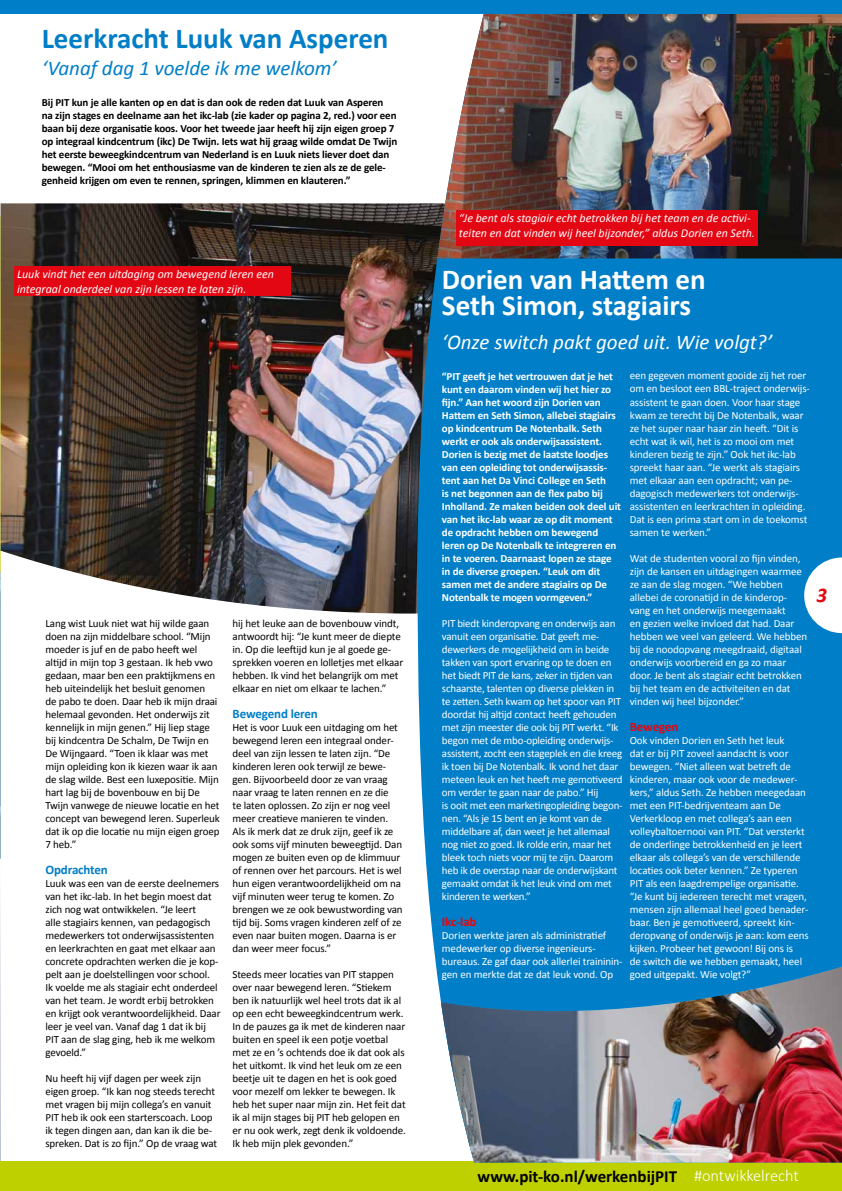
<style>
.page{position:relative;width:842px;height:1191px;background:#fff}
.page>*{position:absolute;margin:0;border:0;box-sizing:border-box;transform-origin:0 0}
.t1{font:700 29px/26px "Calibri";color:#fff}
.t2{font:700 29px "Calibri";color:#007ec7}
.t3{font:italic 21px "Calibri";color:#fff}
.t4{font:italic 21px "Calibri";color:#007ec7}
.t5{font:italic 700 21px "Calibri";color:#e30613}
.t6{font:700 17px "Calibri";color:#000}
.t7{font:700 13px "Calibri";letter-spacing:-.01em;color:#007ec7}
.t8{font:700 13px "Calibri";letter-spacing:-.01em;color:#e30613}
.t9{font:italic 12px/15px "Calibri";color:#fff}
.t10{font:11px/13px "Calibri";letter-spacing:-.01em;color:#000}
.t11{font:11px/13px "Calibri";letter-spacing:-.01em;color:#fff}
.t12{font:700 11px/13px "Calibri";letter-spacing:-.01em;color:#fff}
.t13{font:700 11px/13px "Calibri";letter-spacing:-.01em;color:#000}
.s1{font-weight:300;font-size:16.3px;color:#fff}
</style>
<div class="page">
<img style="left:6px;top:203px;width:411px;height:410px">
<div style="left:417px;top:203px;width:425px;height:799px;background:#007ec7"></div>
<img style="left:437px;top:14px;width:405px;height:244px">
<div style="left:0;top:0;width:842px;height:14px;background:#007ec7"></div>
<div style="left:0;top:1161px;width:842px;height:30px;background:#bed000"></div>
<div style="left:14px;top:266px;width:276px;height:30px;background:#e30613"></div>
<div style="left:456px;top:210px;width:302px;height:36px;background:#e30613"></div>
<img style="left:441px;top:966px;width:401px;height:196px">
<svg style="left:0;top:203px;width:6px;height:958px"></svg>
<div style="left:796px;top:550px;width:46px;height:91px;background:#007ec7"></div>
<svg style="left:804px;top:557px;width:38px;height:76px"></svg>
<h1 class="t2" style="left:42px;top:17px;width:348px">Leerkracht Luuk van Asperen</h1>
<h2 class="t4" style="left:42px;top:53px;width:297px">‘Vanaf dag 1 voelde ik me welkom’</h2>
<p class="t13" style="left:42px;top:96px;width:357px">Bij PIT kun je alle kanten op en dat is dan ook de reden dat Luuk van Asperen na zijn stages en deelname aan het ikc-lab (zie kader op pagina 2, red.) voor een baan bij deze organisatie koos. Voor het tweede jaar heeft hij zijn eigen groep 7 op integraal kindcentrum (ikc) De Twijn. Iets wat hij graag wilde omdat De Twijn het eerste beweegkindcentrum van Nederland is en Luuk niets liever doet dan bewegen. “Mooi om het enthousiasme van de kinderen te zien als ze de gele&shy;genheid krijgen om even te rennen, springen, klimmen en klauteren.”</p>
<p class="t9" style="left:17px;top:266px;width:259px">Luuk vindt het een uitdaging om bewegend leren een integraal onderdeel van zijn lessen te laten zijn.</p>
<p class="t10" style="left:45px;top:616px;width:176px">Lang wist Luuk niet wat hij wilde gaan doen na zijn middelbare school. “Mijn moeder is juf en de pabo heeft wel altijd in mijn top 3 gestaan. Ik heb vwo gedaan, maar ben een praktijkmens en heb uiteindelijk het besluit genomen<br>de pabo te doen. Daar heb ik mijn draai helemaal gevonden. Het onderwijs zit kennelijk in mijn genen.” Hij liep stage bij kindcentra De Schalm, De Twijn en De Wijngaard. “Toen ik klaar was met mijn opleiding kon ik kiezen waar ik aan de slag wilde. Best een luxepositie. Mijn hart lag bij de bovenbouw en bij De Twijn vanwege de nieuwe locatie en het concept van bewegend leren. Superleuk dat ik op die locatie nu mijn eigen groep 7 heb.”</p>
<p class="t7" style="left:45px;top:860px;width:64px">Opdrachten</p>
<p class="t10" style="left:45px;top:876px;width:177px">Luuk was een van de eerste deelnemers van het ikc-lab. In het begin moest dat zich nog wat ontwikkelen. “Je leert<br>alle stagiairs kennen, van pedagogisch medewerkers tot onderwijsassistenten en leerkrachten en gaat met elkaar aan concrete opdrachten werken die je kop&shy;pelt aan je doelstellingen voor school.<br>Ik voelde me als stagiair echt onderdeel van het team. Je wordt erbij betrokken en krijgt ook verantwoordelijkheid. Daar leer je veel van. Vanaf dag 1 dat ik bij PIT aan de slag ging, heb ik me welkom gevoeld.”</p>
<p class="t10" style="left:45px;top:1071px;width:173px">Nu heeft hij vijf dagen per week zijn eigen groep. “Ik kan nog steeds terecht met vragen bij mijn collega’s en vanuit PIT heb ik ook een starterscoach. Loop ik tegen dingen aan, dan kan ik die be&shy;spreken. Dat is zo fijn.” Op de vraag wat</p>
<p class="t10" style="left:233px;top:616px;width:172px">hij het leuke aan de bovenbouw vindt, antwoordt hij: “Je kunt meer de diepte in. Op die leeftijd kun je al goede ge&shy;sprekken voeren en lolletjes met elkaar hebben. Ik vind het belangrijk om met elkaar en niet om elkaar te lachen.”</p>
<p class="t7" style="left:233px;top:704px;width:87px">Bewegend leren</p>
<p class="t10" style="left:233px;top:720px;width:172px">Het is voor Luuk een uitdaging om het bewegend leren een integraal onder&shy;deel van zijn lessen te laten zijn. “De kinderen leren ook terwijl ze bewe&shy;gen. Bijvoorbeeld door ze van vraag naar vraag te laten rennen en ze die<br>te laten oplossen. Zo zijn er nog veel meer creatieve manieren te vinden.<br>Als ik merk dat ze druk zijn, geef ik ze ook soms vijf minuten beweegtijd. Dan mogen ze buiten even op de klimmuur of rennen over het parcours. Het is wel hun eigen verantwoordelijkheid om na vijf minuten weer terug te komen. Zo brengen we ze ook bewustwording van tijd bij. Soms vragen kinderen zelf of ze even naar buiten mogen. Daarna is er dan weer meer focus.”</p>
<p class="t10" style="left:233px;top:967px;width:175px">Steeds meer locaties van PIT stappen over naar bewegend leren. “Stiekem ben ik natuurlijk wel heel trots dat ik al op een echt beweegkindcentrum werk.<br>In de pauzes ga ik met de kinderen naar buiten en speel ik een potje voetbal met ze en ’s ochtends doe ik dat ook als het uitkomt. Ik vind het leuk om ze een beetje uit te dagen en het is ook goed voor mezelf om lekker te bewegen. Ik heb het super naar mijn zin. Het feit dat ik al mijn stages bij PIT heb gelopen en er nu ook werk, zegt denk ik voldoende.<br>Ik heb mijn plek gevonden.”</p>
<p class="t9" style="left:459px;top:210px;width:297px">“Je bent als stagiair echt betrokken bij het team en de activi&shy;teiten en dat vinden wij heel bijzonder,” aldus Dorien en Seth.</p>
<h1 class="t1" style="left:442px;top:266px;width:265px">Dorien van Hattem en<br>Seth Simon, stagiairs</h1>
<h2 class="t3" style="left:442px;top:327px;width:332px">‘Onze switch pakt goed uit. Wie volgt?’</h2>
<p class="t11" style="left:630px;top:369px;width:181px">een gegeven moment gooide zij het roer om en besloot een BBL-traject onderwijs&shy;assistent te gaan doen. Voor haar stage kwam ze terecht bij De Notenbalk, waar ze het super naar haar zin heeft. “Dit is echt wat ik wil, het is zo mooi om met kinderen bezig te zijn.” Ook het ikc-lab spreekt haar aan. “Je werkt als stagiairs met elkaar aan een opdracht; van pe&shy;dagogisch medewerkers tot onderwijs&shy;assistenten en leerkrachten in opleiding.<br>Dat is een prima start om in de toekomst samen te werken.”</p>
<p class="t11" style="left:630px;top:551px;width:179px">Wat de studenten vooral zo fijn vinden, zijn de kansen en uitdagingen waarmee ze aan de slag mogen. “We hebben allebei de coronatijd in de kinderop&shy;vang en het onderwijs meegemaakt<br>en gezien welke invloed dat had. Daar hebben we veel van geleerd. We hebben bij de noodopvang meegdraaid, digitaal onderwijs voorbereid en ga zo maar door. Je bent als stagiair echt betrokken bij het team en de activiteiten en dat vinden wij heel bijzonder.”</p>
<p class="t8" style="left:630px;top:717px;width:50px">Bewegen</p>
<p class="t11" style="left:630px;top:733px;width:180px">Ook vinden Dorien en Seth het leuk<br>dat er bij PIT zoveel aandacht is voor bewegen. “Niet alleen wat betreft de kinderen, maar ook voor de medewer&shy;kers,” aldus Seth. Ze hebben meegedaan met een PIT-bedrijventeam aan De Verkerkloop en met collega’s aan een volleybaltoernooi van PIT. “Dat versterkt de onderlinge betrokkenheid en je leert elkaar als collega’s van de verschillende locaties ook beter kennen.” Ze typeren PIT als een laagdrempelige organisatie. “Je kunt bij iedereen terecht met vragen, mensen zijn allemaal heel goed benader&shy;baar. Ben je gemotiveerd, spreekt kin&shy;deropvang of onderwijs je aan: kom eens kijken. Probeer het gewoon! Bij ons is<br>de switch die we hebben gemaakt, heel goed uitgepakt. Wie volgt?”</p>
<p class="t12" style="left:442px;top:369px;width:181px">“PIT geeft je het vertrouwen dat je het kunt en daarom vinden wij het hier zo fijn.” Aan het woord zijn Dorien van Hattem en Seth Simon, allebei stagiairs op kindcentrum De Notenbalk. Seth werkt er ook als onderwijsassistent.<br>Dorien is bezig met de laatste loodjes van een opleiding tot onderwijsassis&shy;tent aan het Da Vinci College en Seth<br>is net begonnen aan de flex pabo bij Inholland. Ze maken beiden ook deel uit van het ikc-lab waar ze op dit moment de opdracht hebben om bewegend leren op De Notenbalk te integreren en in te voeren. Daarnaast lopen ze stage in de diverse groepen. “Leuk om dit samen met de andere stagiairs op De Notenbalk te mogen vormgeven.”</p>
<p class="t11" style="left:442px;top:616px;width:182px">PIT biedt kinderopvang en onderwijs aan vanuit een organisatie. Dat geeft me&shy;dewerkers de mogelijkheid om in beide takken van sport ervaring op te doen en het biedt PIT de kans, zeker in tijden van schaarste, talenten op diverse plekken in te zetten. Seth kwam op het spoor van PIT doordat hij altijd contact heeft gehouden met zijn meester die ook bij PIT werkt. “Ik begon met de mbo-opleiding onderwijs&shy;assistent, zocht een stageplek en die kreeg ik toen bij De Notenbalk. Ik vond het daar meteen leuk en het heeft me gemotiveerd om verder te gaan naar de pabo.” Hij<br>is ooit met een marketingopleiding begon&shy;nen. “Als je 15 bent en je komt van de middelbare af, dan weet je het allemaal nog niet zo goed. Ik rolde erin, maar het bleek toch niets voor mij te zijn. Daarom heb ik de overstap naar de onderwijskant gemaakt omdat ik het leuk vind om met kinderen te werken.”</p>
<p class="t8" style="left:442px;top:912px;width:36px">Ikc-lab</p>
<p class="t11" style="left:442px;top:928px;width:182px">Dorien werkte jaren als administratief medewerker op diverse ingenieurs&shy;bureaus. Ze gaf daar ook allerlei traininin&shy;gen en merkte dat ze dat leuk vond. Op</p>
<h2 class="t5" style="left:816px;top:580px;width:12px">3</h2>
<h3 class="t6" style="left:478px;top:1164px;width:323px">www.pit-ko.nl/werkenbijPIT <span class="s1">#ontwikkelrecht</span></h3>
</div>
